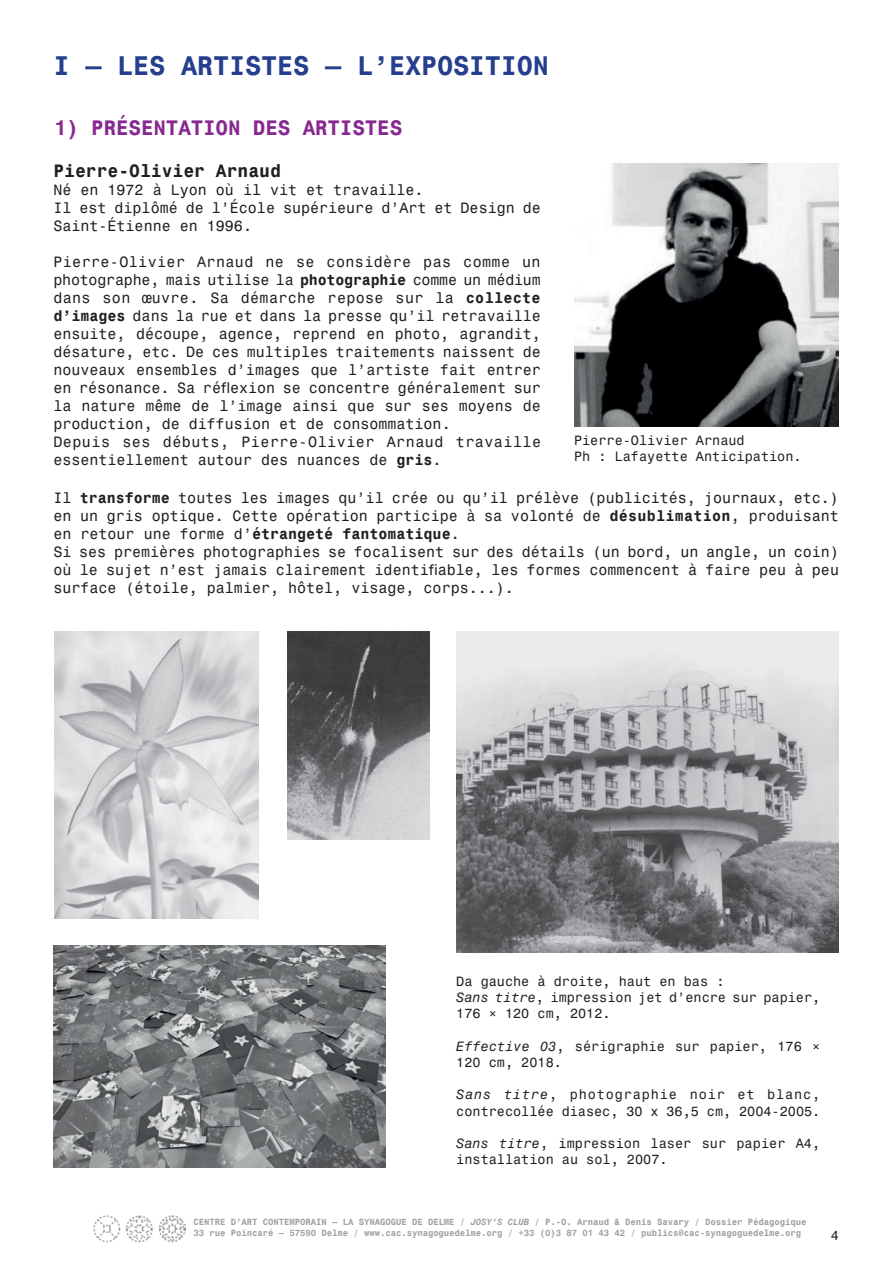
<style>
.page{position:relative;width:893px;height:1263px;background:#fff}
.page>*{position:absolute;margin:0;border:0;box-sizing:border-box;transform-origin:0 0}
.t1{font:700 27px "Monospace 821 BT";letter-spacing:-.01em;color:#253f8e}
.t2{font:700 21px "Monospace 821 BT";letter-spacing:-.01em;color:#872890}
.t3{font:700 18px "Monospace 821 BT";color:#231f20}
.t4{font:15px/18px "Monospace 821 BT";color:#231f20}
.t5{font:13.5px/16.2px "Monospace 821 BT";color:#231f20}
.t6{font:700 9px/10.8px "Monospace 821 BT";letter-spacing:-.01em;color:#a0a1a5}
.s1{font-weight:700}
.s2{font-style:italic}
</style>
<div class="page">
<img style="left:93px;top:1215px;width:92px;height:27px">
<img style="left:574px;top:163px;width:265px;height:264px">
<img style="left:457px;top:631px;width:382px;height:321px">
<img style="left:287px;top:631px;width:142px;height:209px">
<img style="left:54px;top:631px;width:204px;height:288px">
<img style="left:53px;top:946px;width:332px;height:221px">
<h1 class="t1" style="left:53px;top:49px;width:497px">I – LES ARTISTES – L’EXPOSITION</h1>
<h2 class="t2" style="left:54px;top:115px;width:350px">1) PRÉSENTATION DES ARTISTES</h2>
<p class="t3" style="left:53px;top:160px;width:229px">Pierre-Olivier Arnaud</p>
<p class="t4" style="left:53px;top:181px;width:489px">Né en 1972 à Lyon où il vit et travaille.<br>Il est diplômé de l’École supérieure d’Art et Design de<br>Saint-Étienne en 1996.</p>
<p class="t4" style="left:53px;top:253px;width:489px">Pierre-Olivier Arnaud ne se considère pas comme un photographe, mais utilise la <span class="s1">photographie</span> comme un médium dans son œuvre. Sa démarche repose sur la <span class="s1">collecte d’images</span> dans la rue et dans la presse qu’il retravaille ensuite, découpe, agence, reprend en photo, agrandit, désature, etc. De ces multiples traitements naissent de nouveaux ensembles d’images que l’artiste fait entrer en résonance. Sa réflexion se concentre généralement sur la nature même de l’image ainsi que sur ses moyens de production, de diffusion et de consommation.<br>Depuis ses débuts, Pierre-Olivier Arnaud travaille essentiellement autour des nuances de <span class="s1">gris</span>.</p>
<p class="t5" style="left:574px;top:432px;width:229px">Pierre-Olivier Arnaud<br>Ph : Lafayette Anticipation.</p>
<p class="t4" style="left:53px;top:489px;width:787px">Il <span class="s1">transforme</span> toutes les images qu’il crée ou qu’il prélève (publicités, journaux, etc.) en un gris optique. Cette opération participe à sa volonté de <span class="s1">désublimation</span>, produisant en retour une forme d’<span class="s1">étrangeté fantomatique</span>.<br>Si ses premières photographies se focalisent sur des détails (un bord, un angle, un coin) où le sujet n’est jamais clairement identifiable, les formes commencent à faire peu à peu surface (étoile, palmier, hôtel, visage, corps...).</p>
<p class="t5" style="left:456px;top:973px;width:366px">Da gauche à droite, haut en bas :<br><span class="s2">Sans titre</span>, impression jet d’encre sur papier,<br>176 × 120 cm, 2012.</p>
<p class="t5" style="left:456px;top:1038px;width:365px"><span class="s2">Effective 03</span>, sérigraphie sur papier, 176 ×<br>120 cm, 2018.</p>
<p class="t5" style="left:456px;top:1086px;width:366px"><span class="s2">Sans titre</span>, photographie noir et blanc, contrecollée diasec, 30 x 36,5 cm, 2004-2005.</p>
<p class="t5" style="left:456px;top:1135px;width:365px"><span class="s2">Sans titre</span>, impression laser sur papier A4, installation au sol, 2007.</p>
<p class="t6" style="left:194px;top:1216px;width:614px">CENTRE D’ART CONTEMPORAIN – LA SYNAGOGUE DE DELME / <span class="s2">JOSY’S CLUB</span> / P.-O. Arnaud &amp; Denis Savary / Dossier Pédagogique<br>33 rue Poincaré – 57590 Delme / www.cac.synagoguedelme.org / +33 (0)3 87 01 43 42 / publics@cac-synagoguedelme.org</p>
<p class="t5" style="left:831px;top:1227px;width:10px">4</p>
</div>
